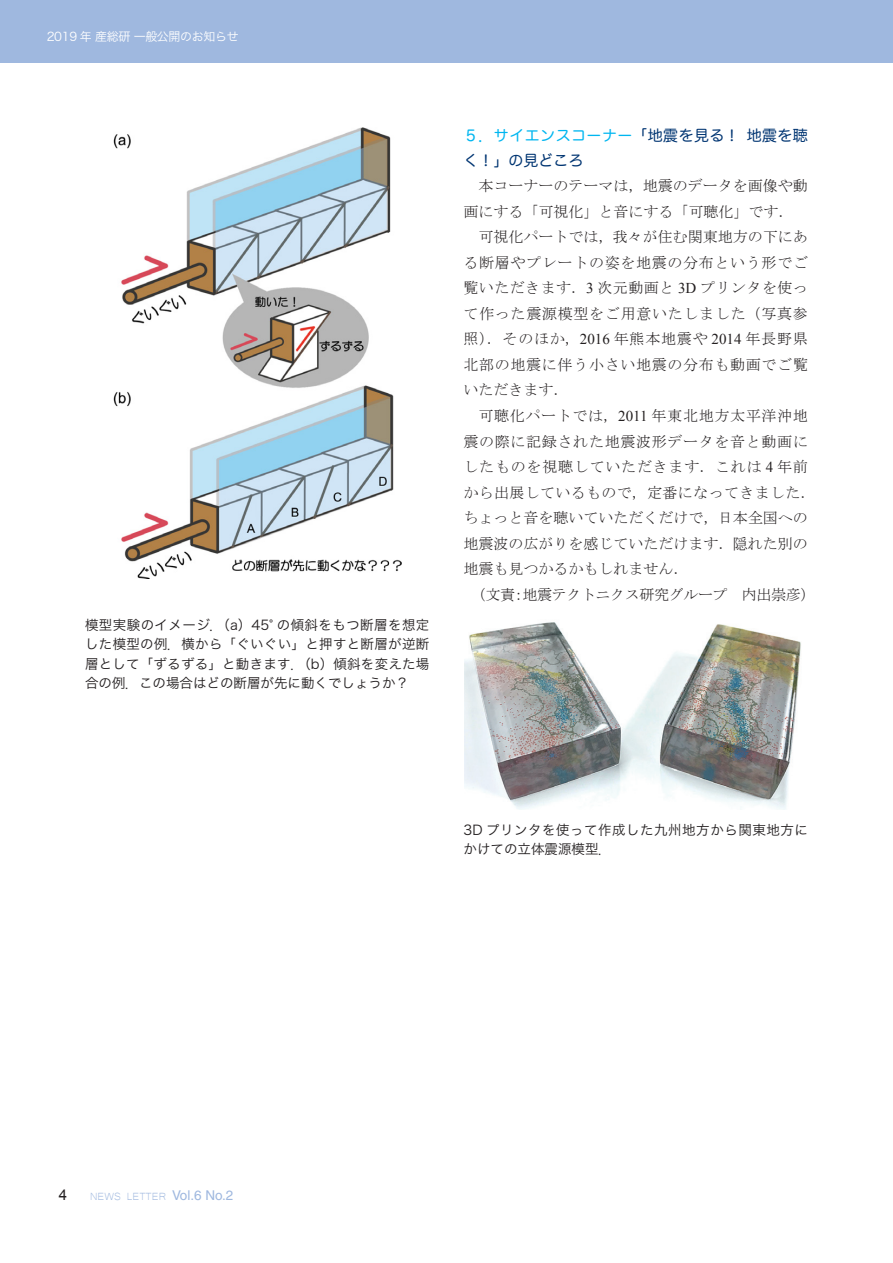
<style>
.page{position:relative;width:893px;height:1263px;background:#fff}
.page>*{position:absolute;margin:0;border:0;box-sizing:border-box;transform-origin:0 0}
.t1{font:15px "MS Mincho";color:#231f20}
.t2{font:15px "MS Mincho";letter-spacing:.045em;color:#231f20}
.t3{font:15px "MS Mincho";letter-spacing:.05em;color:#231f20}
.t4{font:15px "MS Mincho";letter-spacing:.025em;color:#231f20}
.t5{font:15px/25.5px "Hira Maru Pro W4";letter-spacing:.03em;color:#013572}
.t6{font:15px "MS Mincho";letter-spacing:-.025em;color:#231f20}
.t7{font:15px "Arial";color:#231f20}
.t8{font:13.5px/19.5px "Hira Kaku Pro W3";letter-spacing:.02em;color:#231f20;text-align:justify}
.t9{font:13.5px/19.5px "Hira Kaku Pro W3";letter-spacing:.04em;color:#231f20}
.t10{font:13.5px "Microsoft Yi Baiti";color:#9fb8df}
.t11{font:12px "Hira Kaku Pro W3";letter-spacing:-.03em;color:#fff}
.s1{color:#00b6f0}
.s2{font-family:"Times New Roman"}
.s3{font-family:"Helvetica"}
</style>
<div class="page">
<div style="left:0;top:0;width:893px;height:63px;background:#9fb8df"></div>
<img style="left:113px;top:128px;width:288px;height:451px">
<img style="left:465px;top:622px;width:336px;height:187px">
<p class="t11" style="left:47px;top:26px;width:194px">2019 年 産総研 一般公開のお知らせ</p>
<p class="t8" style="left:85px;top:614px;width:346px">模型実験のイメージ．（a）45° の傾斜をもつ断層を想定した模型の例．横から「ぐいぐい」と押すと断層が逆断層として「ずるずる」と動きます．（b）傾斜を変えた場合の例．この場合はどの断層が先に動くでしょうか？</p>
<p class="t5" style="left:463px;top:121px;width:346px"><span class="s1">５．サイエンスコーナー</span>「地震を見る！ 地震を聴く！」の見どころ</p>
<p class="t1" style="left:478px;top:179px;width:331px">本コーナーのテーマは，地震のデータを画像や動</p>
<p class="t1" style="left:463px;top:204px;width:332px">画にする「可視化」と音にする「可聴化」です．</p>
<p class="t1" style="left:478px;top:230px;width:331px">可視化パートでは，我々が住む関東地方の下にあ</p>
<p class="t2" style="left:463px;top:255px;width:346px">る断層やプレートの姿を地震の分布という形でご</p>
<p class="t4" style="left:463px;top:281px;width:346px">覧いただきます．<span class="s2">3</span> 次元動画と <span class="s2">3D</span> プリンタを使っ</p>
<p class="t3" style="left:463px;top:306px;width:346px">て作った震源模型をご用意いたしました（写真参</p>
<p class="t3" style="left:463px;top:332px;width:346px">照）．そのほか，<span class="s2">2016</span> 年熊本地震や <span class="s2">2014</span> 年長野県</p>
<p class="t2" style="left:463px;top:357px;width:346px">北部の地震に伴う小さい地震の分布も動画でご覧</p>
<p class="t4" style="left:463px;top:383px;width:106px">いただきます．</p>
<p class="t2" style="left:478px;top:408px;width:331px">可聴化パートでは，<span class="s2">2011</span> 年東北地方太平洋沖地</p>
<p class="t2" style="left:463px;top:434px;width:346px">震の際に記録された地震波形データを音と動画に</p>
<p class="t3" style="left:463px;top:459px;width:346px">したものを視聴していただきます．これは <span class="s2">4</span> 年前</p>
<p class="t4" style="left:463px;top:485px;width:353px">から出展しているもので，定番になってきました．</p>
<p class="t1" style="left:463px;top:510px;width:346px">ちょっと音を聴いていただくだけで，日本全国への</p>
<p class="t1" style="left:463px;top:536px;width:346px">地震波の広がりを感じていただけます．隠れた別の</p>
<p class="t1" style="left:463px;top:561px;width:226px">地震も見つかるかもしれません．</p>
<p class="t6" style="left:471px;top:587px;width:346px">（文責：地震テクトニクス研究グループ　内出崇彦）</p>
<p class="t9" style="left:463px;top:819px;width:346px">3D プリンタを使って作成した九州地方から関東地方にかけての立体震源模型．</p>
<p class="t7" style="left:59px;top:1185px;width:10px">4</p>
<p class="t10" style="left:90px;top:1188px;width:145px">NEWS LETTER <span class="s3">Vol.6 No.2</span></p>
</div>
